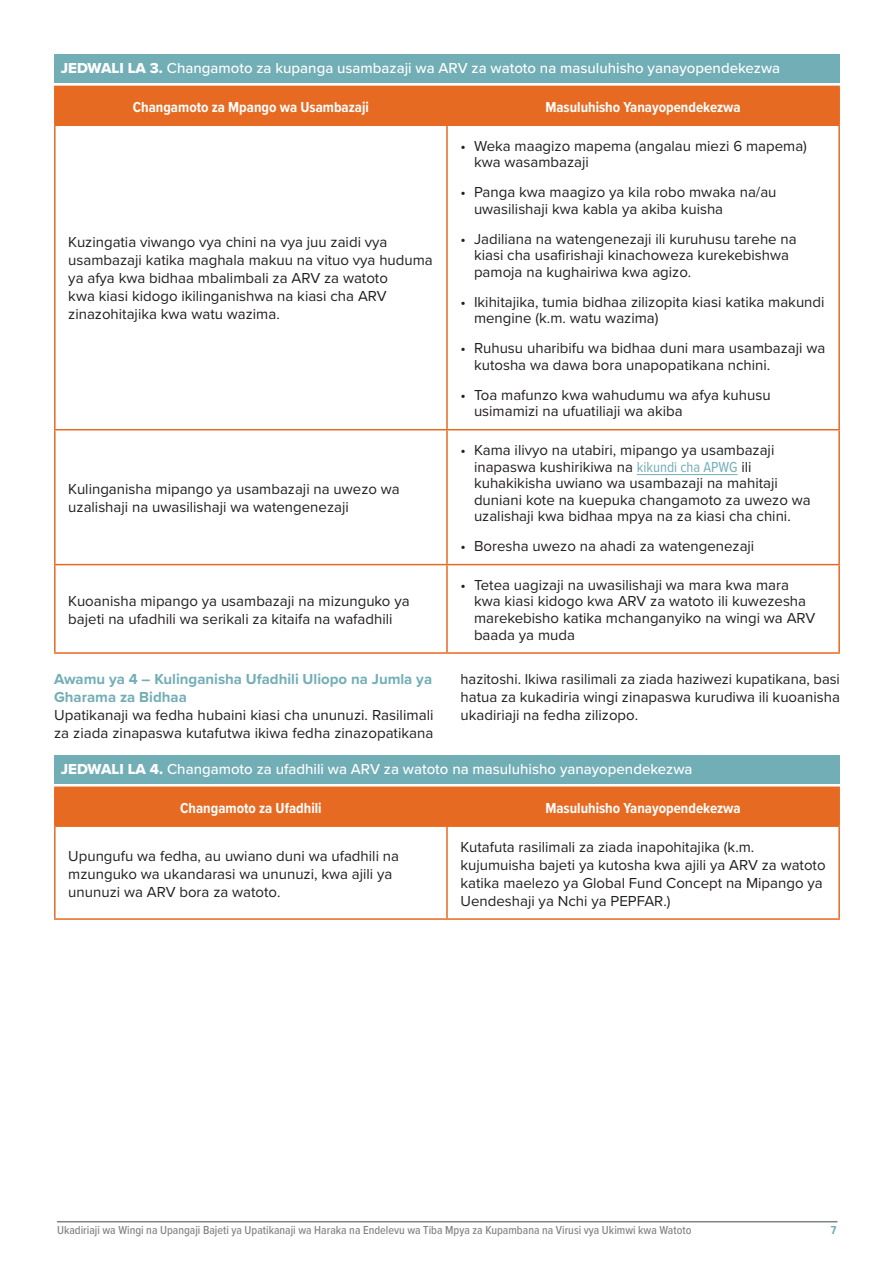
<style>
.page{position:relative;width:894px;height:1263px;background:#fff}
.page>*{position:absolute;margin:0;border:0;box-sizing:border-box;transform-origin:0 0}
.t1{font:15px/18px "Proxima Nova";color:#231f20}
.t2{font:500 15px "Proxima Nova";color:#fff}
.t3{font:700 15px "Proxima Nova Cond";color:#fff}
.t4{font:700 15px/18px "Proxima Nova";color:#72aeb6}
.t5{font:500 12px "Proxima Nova Cond";color:#808285}
.t6{font:700 12px "Proxima Nova Cond";color:#72aeb6}
.s1{font-family:"Proxima Nova Extrabld";font-weight:400}
.s2{font-family:"Proxima Nova Cond";color:#72aeb6}
</style>
<div class="page">
<hr style="left:57px;top:1221px;width:780px;height:1px;background:#808285">
<div style="left:54px;top:54px;width:785px;height:29px;background:#72aeb6"></div>
<div style="left:56px;top:87px;width:782px;height:37px;background:#e76a22"></div>
<hr style="left:446px;top:87px;width:1px;height:37px;background:#e76a22">
<hr style="left:446px;top:126px;width:1px;height:303px;background:#e76a22">
<hr style="left:54px;top:429px;width:393px;height:1px;background:#e76a22">
<hr style="left:447px;top:429px;width:392px;height:1px;background:#e76a22">
<hr style="left:446px;top:430px;width:1px;height:134px;background:#e76a22">
<hr style="left:54px;top:564px;width:393px;height:1px;background:#e76a22">
<hr style="left:447px;top:564px;width:392px;height:1px;background:#e76a22">
<hr style="left:446px;top:565px;width:1px;height:87px;background:#e76a22">
<hr style="left:54px;top:86px;width:393px;height:1px;background:#e76a22">
<hr style="left:54px;top:87px;width:2px;height:37px;background:#e76a22">
<hr style="left:447px;top:86px;width:392px;height:1px;background:#e76a22">
<hr style="left:838px;top:87px;width:1px;height:37px;background:#e76a22">
<hr style="left:54px;top:124px;width:393px;height:2px;background:#e76a22">
<hr style="left:54px;top:126px;width:2px;height:303px;background:#e76a22">
<hr style="left:447px;top:124px;width:392px;height:2px;background:#e76a22">
<hr style="left:838px;top:126px;width:1px;height:303px;background:#e76a22">
<hr style="left:54px;top:430px;width:2px;height:134px;background:#e76a22">
<hr style="left:838px;top:430px;width:1px;height:134px;background:#e76a22">
<hr style="left:54px;top:565px;width:2px;height:87px;background:#e76a22">
<hr style="left:838px;top:565px;width:1px;height:87px;background:#e76a22">
<hr style="left:54px;top:652px;width:393px;height:2px;background:#e76a22">
<hr style="left:447px;top:652px;width:392px;height:2px;background:#e76a22">
<hr style="left:636px;top:474px;width:101px;height:1px;background:#72aeb6">
<div style="left:54px;top:755px;width:785px;height:28px;background:#72aeb6"></div>
<div style="left:56px;top:788px;width:782px;height:37px;background:#e76a22"></div>
<hr style="left:446px;top:788px;width:1px;height:37px;background:#e76a22">
<hr style="left:446px;top:827px;width:1px;height:91px;background:#e76a22">
<hr style="left:54px;top:786px;width:393px;height:2px;background:#e76a22">
<hr style="left:54px;top:788px;width:2px;height:37px;background:#e76a22">
<hr style="left:447px;top:786px;width:392px;height:2px;background:#e76a22">
<hr style="left:838px;top:788px;width:1px;height:37px;background:#e76a22">
<hr style="left:54px;top:825px;width:393px;height:2px;background:#e76a22">
<hr style="left:54px;top:827px;width:2px;height:91px;background:#e76a22">
<hr style="left:447px;top:825px;width:392px;height:2px;background:#e76a22">
<hr style="left:838px;top:827px;width:1px;height:91px;background:#e76a22">
<hr style="left:54px;top:918px;width:393px;height:1px;background:#e76a22">
<hr style="left:447px;top:918px;width:392px;height:1px;background:#e76a22">
<p class="t2" style="left:61px;top:57px;width:720px"><span class="s1">JEDWALI LA 3.</span> Changamoto za kupanga usambazaji wa ARV za watoto na masuluhisho yanayopendekezwa</p>
<p class="t3" style="left:133px;top:96px;width:237px">Changamoto za Mpango wa Usambazaji</p>
<p class="t3" style="left:545px;top:96px;width:197px">Masuluhisho Yanayopendekezwa</p>
<p class="t1" style="left:68px;top:233px;width:366px">Kuzingatia viwango vya chini na vya juu zaidi vya usambazaji katika maghala makuu na vituo vya huduma ya afya kwa bidhaa mbalimbali za ARV za watoto<br>kwa kiasi kidogo ikilinganishwa na kiasi cha ARV zinazohitajika kwa watu wazima.</p>
<p class="t1" style="left:68px;top:479px;width:333px">Kulinganisha mipango ya usambazaji na uwezo wa uzalishaji na uwasilishaji wa watengenezaji</p>
<p class="t1" style="left:68px;top:591px;width:343px">Kuoanisha mipango ya usambazaji na mizunguko ya bajeti na ufadhili wa serikali za kitaifa na wafadhili</p>
<p class="t4" style="left:54px;top:669px;width:379px">Awamu ya 4 – Kulinganisha Ufadhili Uliopo na Jumla ya<br>Gharama za Bidhaa</p>
<p class="t1" style="left:54px;top:705px;width:381px">Upatikanaji wa fedha hubaini kiasi cha ununuzi. Rasilimali za ziada zinapaswa kutafutwa ikiwa fedha zinazopatikana</p>
<p class="t1" style="left:474px;top:137px;width:334px;line-height:16.5px;text-indent:-14px">• Weka maagizo mapema (angalau miezi 6 mapema) kwa wasambazaji</p>
<p class="t1" style="left:474px;top:183px;width:304px;line-height:16.5px;text-indent:-14px">• Panga kwa maagizo ya kila robo mwaka na/au uwasilishaji kwa kabla ya akiba kuisha</p>
<p class="t1" style="left:474px;top:230px;width:324px;line-height:16.5px;text-indent:-14px">• Jadiliana na watengenezaji ili kuruhusu tarehe na kiasi cha usafirishaji kinachoweza kurekebishwa pamoja na kughairiwa kwa agizo.</p>
<p class="t1" style="left:474px;top:293px;width:352px;line-height:16.5px;text-indent:-14px">• Ikihitajika, tumia bidhaa zilizopita kiasi katika makundi mengine (k.m. watu wazima)</p>
<p class="t1" style="left:474px;top:339px;width:353px;line-height:16.5px;text-indent:-14px">• Ruhusu uharibifu wa bidhaa duni mara usambazaji wa kutosha wa dawa bora unapopatikana nchini.</p>
<p class="t1" style="left:474px;top:386px;width:298px;line-height:16.5px;text-indent:-14px">• Toa mafunzo kwa wahudumu wa afya kuhusu usimamizi na ufuatiliaji wa akiba</p>
<p class="t1" style="left:474px;top:441px;width:338px;line-height:16.5px;text-indent:-14px">• Kama ilivyo na utabiri, mipango ya usambazaji inapaswa kushirikiwa na <span class="s2">kikundi cha APWG</span> ili kuhakikisha uwiano wa usambazaji na mahitaji duniani kote na kuepuka changamoto za uwezo wa uzalishaji kwa bidhaa mpya na za kiasi cha chini.</p>
<p class="t1" style="left:460px;top:536px;width:295px">• Boresha uwezo na ahadi za watengenezaji</p>
<p class="t1" style="left:474px;top:576px;width:343px;line-height:16.5px;text-indent:-14px">• Tetea uagizaji na uwasilishaji wa mara kwa mara kwa kiasi kidogo kwa ARV za watoto ili kuwezesha marekebisho katika mchanganyiko na wingi wa ARV baada ya muda</p>
<p class="t1" style="left:460px;top:669px;width:381px;text-align:justify">hazitoshi. Ikiwa rasilimali za ziada haziwezi kupatikana, basi hatua za kukadiria wingi zinapaswa kurudiwa ili kuoanisha ukadiriaji na fedha zilizopo.</p>
<p class="t2" style="left:61px;top:757px;width:633px"><span class="s1">JEDWALI LA 4.</span> Changamoto za ufadhili wa ARV za watoto na masuluhisho yanayopendekezwa</p>
<p class="t3" style="left:180px;top:796px;width:143px">Changamoto za Ufadhili</p>
<p class="t3" style="left:545px;top:796px;width:197px">Masuluhisho Yanayopendekezwa</p>
<p class="t1" style="left:68px;top:846px;width:332px">Upungufu wa fedha, au uwiano duni wa ufadhili na mzunguko wa ukandarasi wa ununuzi, kwa ajili ya ununuzi wa ARV bora za watoto.</p>
<p class="t1" style="left:460px;top:837px;width:366px">Kutafuta rasilimali za ziada inapohitajika (k.m. kujumuisha bajeti ya kutosha kwa ajili ya ARV za watoto katika maelezo ya Global Fund Concept na Mipango ya Uendeshaji ya Nchi ya PEPFAR.)</p>
<p class="t5" style="left:57px;top:1221px;width:635px">Ukadiriaji wa Wingi na Upangaji Bajeti ya Upatikanaji wa Haraka na Endelevu wa Tiba Mpya za Kupambana na Virusi vya Ukimwi kwa Watoto</p>
<p class="t6" style="left:830px;top:1221px;width:7px">7</p>
</div>
